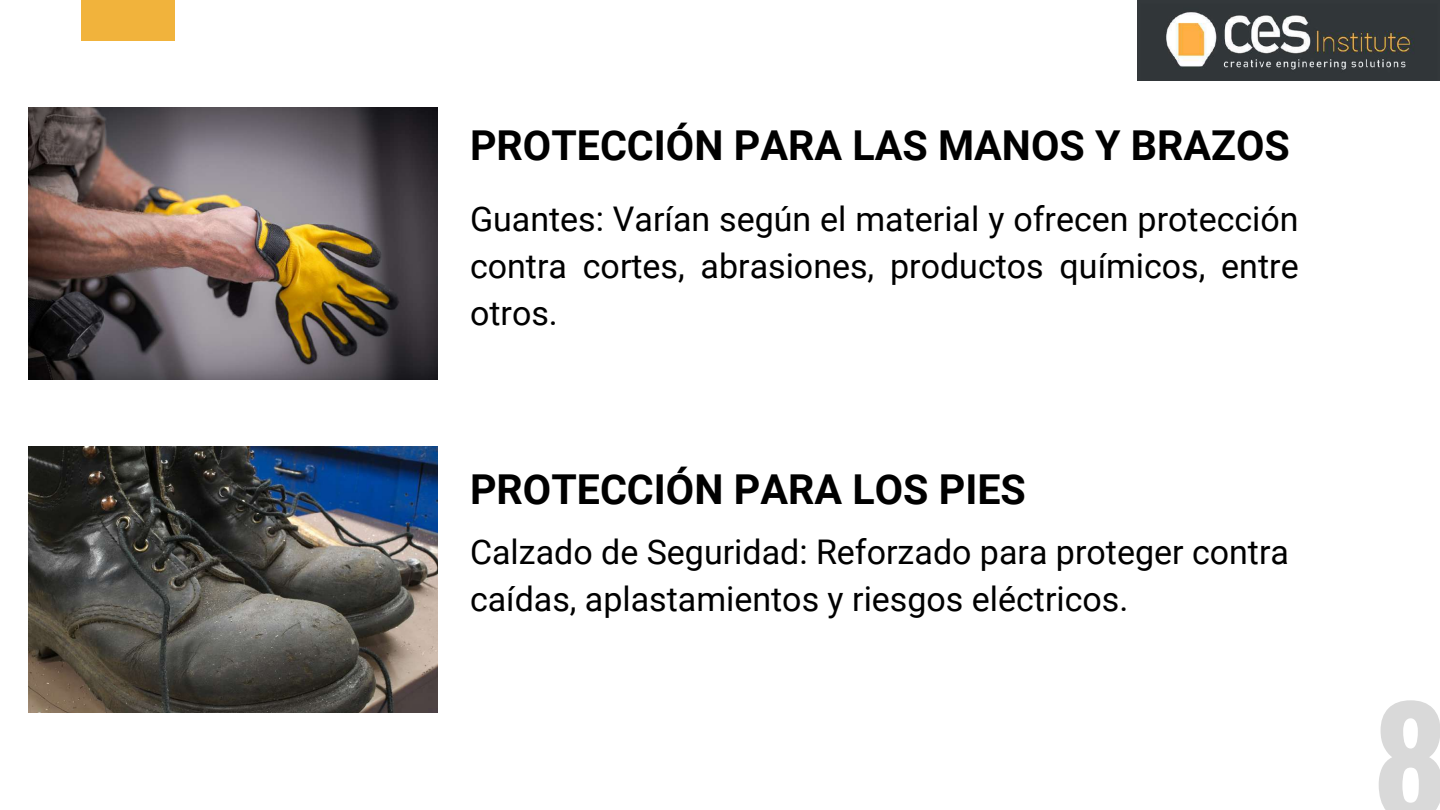
<style>
.page{position:relative;width:1440px;height:810px;background:#fff}
.page>*{position:absolute;margin:0;border:0;box-sizing:border-box;transform-origin:0 0}
.t1{font:700 144px "Oswald";color:#d9d9d9}
.t2{font:700 41.2px "Roboto";color:#000}
.t3{font:34px/47.2px "Roboto";color:#000;text-align:justify}
</style>
<div class="page">
<img style="left:1138px;top:0;width:302px;height:81px">
<div style="left:81px;top:0;width:93px;height:41px;background:#f1b33c"></div>
<img style="left:29px;top:108px;width:408px;height:272px">
<img style="left:29px;top:447px;width:408px;height:265px">
<p class="t2" style="left:470px;top:122px;width:821px">PROTECCIÓN PARA LAS MANOS Y BRAZOS</p>
<p class="t3" style="left:470px;top:196px;width:830px">Guantes: Varían según el material y ofrecen protección contra cortes, abrasiones, productos químicos, entre otros.</p>
<p class="t2" style="left:470px;top:466px;width:557px">PROTECCIÓN PARA LOS PIES</p>
<p class="t3" style="left:470px;top:529px;width:821px">Calzado de Seguridad: Reforzado para proteger contra caídas, aplastamientos y riesgos eléctricos.</p>
<h1 class="t1" style="left:1373px;top:647px;width:77px">8</h1>
</div>
